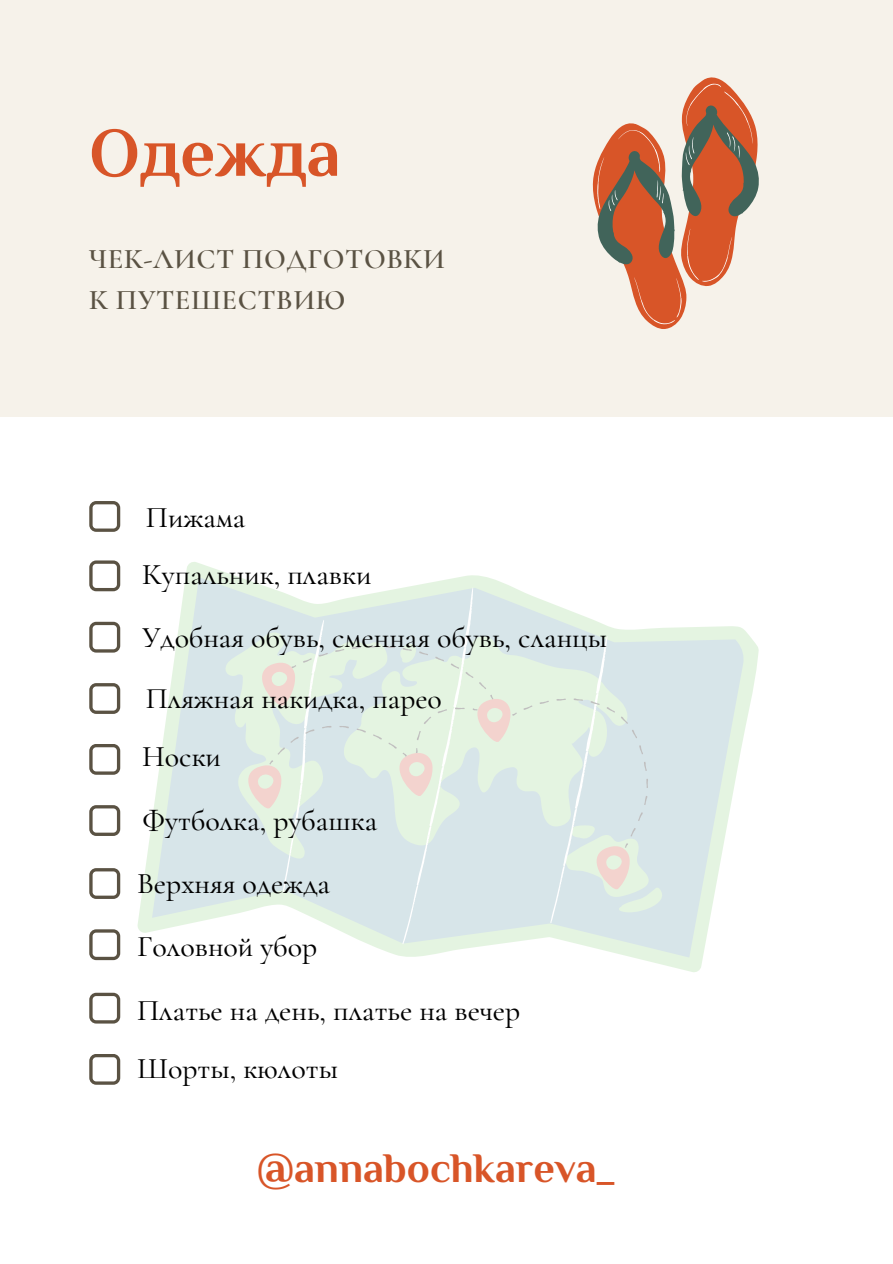
<style>
.page{position:relative;width:893px;height:1264px;background:#fff}
.page>*{position:absolute;margin:0;border:0;box-sizing:border-box;transform-origin:0 0}
.t1{font:700 69px "Philosopher";color:#d85528}
.t2{font:700 42px "Philosopher";color:#d85528}
.t3{font:500 30px/63.4px "Cormorant Garamond";color:#000}
.t4{font:500 29.85px "Cormorant Garamond";color:#000}
.t5{font:600 28.5px/41.5px "Cormorant Garamond";letter-spacing:.02em;color:#5a5243}
</style>
<div class="page">
<div style="left:0;top:0;width:892px;height:417px;background:#f6f2ea"></div>
<svg style="left:89px;top:501px;width:31px;height:31px"></svg>
<svg style="left:89px;top:560px;width:31px;height:31px"></svg>
<svg style="left:89px;top:621px;width:31px;height:31px"></svg>
<svg style="left:89px;top:683px;width:31px;height:31px"></svg>
<svg style="left:89px;top:744px;width:31px;height:30px"></svg>
<svg style="left:89px;top:805px;width:31px;height:31px"></svg>
<svg style="left:89px;top:868px;width:31px;height:31px"></svg>
<svg style="left:89px;top:929px;width:31px;height:31px"></svg>
<svg style="left:137px;top:562px;width:622px;height:410px"></svg>
<svg style="left:152px;top:577px;width:592px;height:380px;fill:#d7e5e9"></svg>
<svg style="left:283px;top:587px;width:324px;height:357px;fill:#d7e5e9"></svg>
<svg style="left:238px;top:661px;width:392px;height:229px;fill:#d7e5e9"></svg>
<svg style="left:269px;top:645px;width:379px;height:202px"></svg>
<svg style="left:592px;top:77px;width:167px;height:252px"></svg>
<svg style="left:89px;top:992px;width:31px;height:31px"></svg>
<svg style="left:89px;top:1054px;width:31px;height:30px"></svg>
<h1 class="t1" style="left:89px;top:130px;width:253px">Одежда</h1>
<p class="t5" style="left:89px;top:238px;width:357px">ЧЕК-ЛИСТ ПОДГОТОВКИ<br>К ПУТЕШЕСТВИЮ</p>
<p class="t3" style="left:142px;top:489px;width:231px;line-height:56.8px">Пижама<br>Купальник, плавки</p>
<p class="t3" style="left:142px;top:605px;width:466px">Удобная обувь, сменная обувь, сланцы</p>
<p class="t4" style="left:146px;top:680px;width:297px">Пляжная накидка, парео</p>
<p class="t3" style="left:137px;top:724px;width:242px">Носки<br>Футболка, рубашка<br>Верхняя одежда<br>Головной убор</p>
<p class="t3" style="left:137px;top:980px;width:385px;line-height:58.5px">Платье на день, платье на вечер<br>Шорты, кюлоты</p>
<h2 class="t2" style="left:257px;top:1154px;width:359px">@annabochkareva_</h2>
</div>
